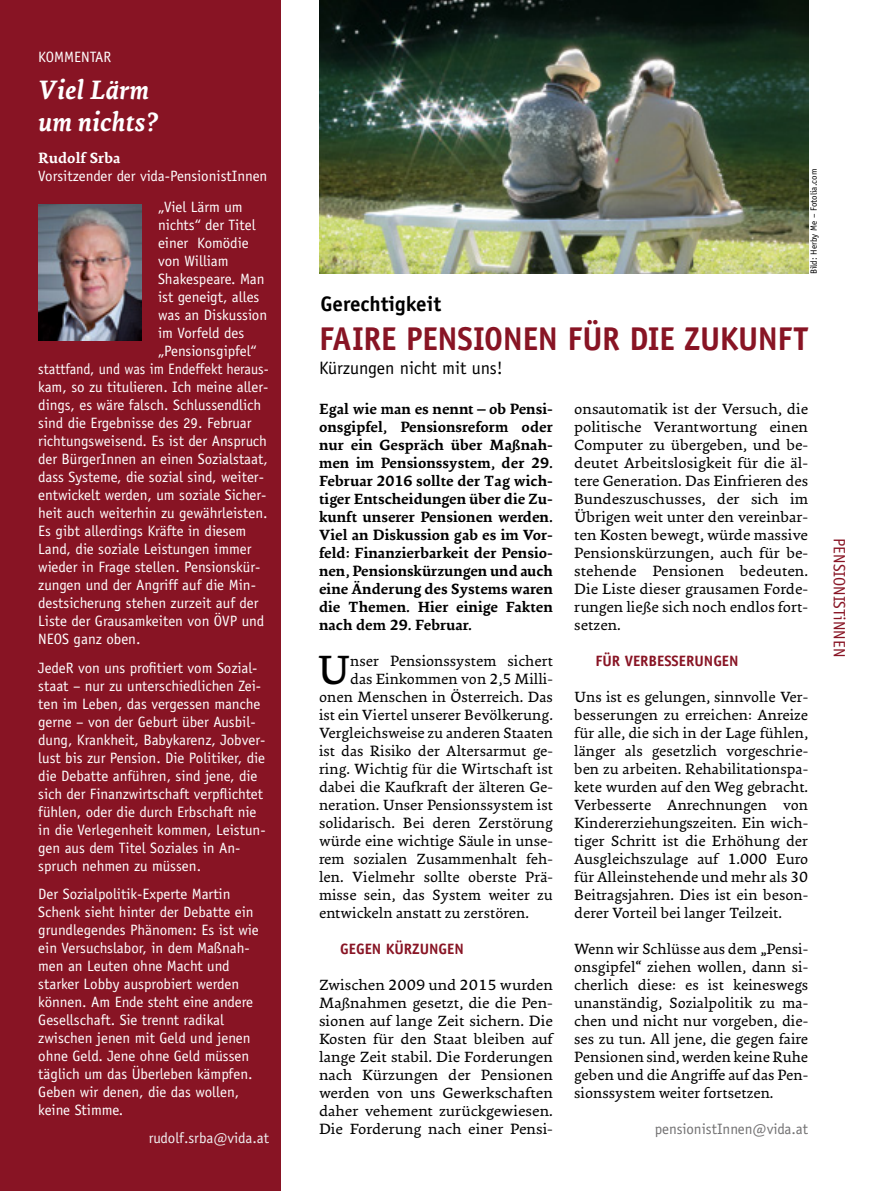
<style>
.page{position:relative;width:872px;height:1191px;background:#fff}
.page>*{position:absolute;margin:0;border:0;box-sizing:border-box;transform-origin:0 0}
.t1{font:41.4px "Ginkgo LT Pro";color:#000}
.t2{font:700 33px "Officina Sans Std";letter-spacing:-.01em;color:#881424}
.t3{font:italic 700 27px/31.5px "Ginkgo LT Pro";color:#fff}
.t4{font:700 21px "Officina Sans Std";color:#000}
.t5{font:18px "Officina Sans Std";color:#000}
.t6{font:16.5px "Officina Sans Std";color:#881424}
.t7{font:15px/18px "Ginkgo LT Pro";color:#000;text-align:justify}
.t8{font:15px/18px "Officina Sans Std";color:#fff}
.t9{font:700 15px/18px "Ginkgo LT Pro";color:#000;text-align:justify}
.t10{font:15px "Officina Sans Std";color:#fff;scale:.95 1}
.t11{font:700 15px "Officina Sans Std";color:#881424}
.t12{font:15px "Officina Sans Std";color:#727172}
.t13{font:15px "Officina Sans Std";color:#f0f0f1}
.t14{font:700 15px "Ginkgo LT Pro";color:#fff}
.t15{font:9px "Officina Sans Std";color:#000}
</style>
<div class="page">
<div style="left:0;top:0;width:281px;height:1191px;background:#881424"></div>
<img style="left:39px;top:204px;width:102px;height:136px">
<img style="left:319px;top:0;width:489px;height:273px">
<p class="t8" style="left:38px;top:48px;width:75px">KOMMENTAR</p>
<h3 class="t3" style="left:38px;top:74px;width:121px">Viel Lärm um nichts?</h3>
<p class="t14" style="left:38px;top:148px;width:84px">Rudolf Srba</p>
<p class="t8" style="left:158px;top:161px;width:111px;line-height:30.8px;text-indent:-120px">Vorsitzender der vida-PensionistInnen „Viel Lärm um</p>
<p class="t8" style="left:158px;top:216px;width:99px">nichts“ der Titel</p>
<p class="t8" style="left:158px;top:234px;width:92px">einer Komödie</p>
<p class="t8" style="left:158px;top:252px;width:72px">von William</p>
<p class="t8" style="left:158px;top:270px;width:108px">Shakespeare. Man</p>
<p class="t8" style="left:158px;top:288px;width:103px">ist geneigt, alles</p>
<p class="t8" style="left:158px;top:306px;width:111px">was an Diskussion</p>
<p class="t8" style="left:158px;top:324px;width:88px">im Vorfeld des</p>
<p class="t8" style="left:158px;top:342px;width:100px">„Pensionsgipfel“</p>
<p class="t10" style="left:38px;top:360px;width:244px">stattfand, und was im Endeffekt heraus-</p>
<p class="t8" style="left:38px;top:378px;width:232px">kam, so zu titulieren. Ich meine aller-</p>
<p class="t8" style="left:38px;top:396px;width:224px">dings, es wäre falsch. Schlussendlich</p>
<p class="t8" style="left:38px;top:414px;width:215px">sind die Ergebnisse des 29. Februar</p>
<p class="t8" style="left:38px;top:432px;width:230px">richtungsweisend. Es ist der Anspruch</p>
<p class="t8" style="left:38px;top:450px;width:231px">der BürgerInnen an einen Sozialstaat,</p>
<p class="t8" style="left:38px;top:468px;width:227px">dass Systeme, die sozial sind, weiter-</p>
<p class="t8" style="left:38px;top:486px;width:230px">entwickelt werden, um soziale Sicher-</p>
<p class="t8" style="left:38px;top:504px;width:231px">heit auch weiterhin zu gewährleisten.</p>
<p class="t8" style="left:38px;top:522px;width:210px">Es gibt allerdings Kräfte in diesem</p>
<p class="t8" style="left:38px;top:540px;width:215px">Land, die soziale Leistungen immer</p>
<p class="t8" style="left:38px;top:558px;width:224px">wieder in Frage stellen. Pensionskür-</p>
<p class="t8" style="left:38px;top:576px;width:219px">zungen und der Angriff auf die Min-</p>
<p class="t8" style="left:38px;top:594px;width:222px">destsicherung stehen zurzeit auf der</p>
<p class="t8" style="left:38px;top:612px;width:227px">Liste der Grausamkeiten von ÖVP und</p>
<p class="t8" style="left:38px;top:630px;width:104px">NEOS ganz oben.</p>
<p class="t8" style="left:38px;top:658px;width:229px">JedeR von uns profitiert vom Sozial&shy;staat – nur zu unterschiedlichen Zei&shy;ten im Leben, das vergessen manche gerne – von der Geburt über Ausbil&shy;dung, Krankheit, Babykarenz, Jobver&shy;lust bis zur Pension. Die Politiker, die die Debatte anführen, sind jene, die sich der Finanzwirtschaft verpflichtet fühlen, oder die durch Erbschaft nie in die Verlegenheit kommen, Leistun&shy;gen aus dem Titel Soziales in An&shy;spruch nehmen zu müssen.</p>
<p class="t8" style="left:38px;top:885px;width:222px">Der Sozialpolitik-Experte Martin<br>Schenk sieht hinter der Debatte ein grundlegendes Phänomen: Es ist wie ein Versuchslabor, in dem Maßnah&shy;men an Leuten ohne Macht und starker Lobby ausprobiert werden können. Am Ende steht eine andere<br>Gesellschaft. Sie trennt radikal zwischen jenen mit Geld und jenen ohne Geld. Jene ohne Geld müssen täglich um das Überleben kämpfen.<br>Geben wir denen, die das wollen, keine Stimme.</p>
<p class="t13" style="left:149px;top:1129px;width:122px">rudolf.srba@vida.at</p>
<p class="t15" style="left:808px;top:274px;width:107px;rotate:-90deg">Bild: Herby Me – Fotolia.com</p>
<h3 class="t4" style="left:320px;top:290px;width:122px">Gerechtigkeit</h3>
<h2 class="t2" style="left:319px;top:318px;width:490px">FAIRE PENSIONEN FÜR DIE ZUKUNFT</h2>
<p class="t5" style="left:319px;top:357px;width:185px">Kürzungen nicht mit uns!</p>
<p class="t9" style="left:319px;top:400px;width:235px">Egal wie man es nennt – ob Pensi&shy;onsgipfel, Pensionsreform oder nur ein Gespräch über Maßnah&shy;men im Pensionssystem, der 29.<br>Februar 2016 sollte der Tag wich&shy;tiger Entscheidungen über die Zu&shy;kunft unserer Pensionen werden.<br>Viel an Diskussion gab es im Vor&shy;feld: Finanzierbarkeit der Pensio&shy;nen, Pensionskürzungen und auch eine Änderung des Systems waren die Themen. Hier einige Fakten nach dem 29. Februar.</p>
<h1 class="t1" style="left:317px;top:644px;width:34px">U</h1>
<p class="t7" style="left:350px;top:652px;width:204px">nser Pensionssystem sichert</p>
<p class="t7" style="left:350px;top:670px;width:204px">das Einkommen von 2,5 Milli-</p>
<p class="t7" style="left:319px;top:688px;width:235px">onen Menschen in Österreich. Das</p>
<p class="t7" style="left:319px;top:706px;width:235px">ist ein Viertel unserer Bevölkerung.</p>
<p class="t7" style="left:319px;top:724px;width:235px">Vergleichsweise zu anderen Staaten</p>
<p class="t7" style="left:319px;top:742px;width:235px">ist das Risiko der Altersarmut ge-</p>
<p class="t7" style="left:319px;top:760px;width:235px">ring. Wichtig für die Wirtschaft ist</p>
<p class="t7" style="left:319px;top:778px;width:235px">dabei die Kaufkraft der älteren Ge-</p>
<p class="t7" style="left:319px;top:796px;width:235px">neration. Unser Pensionssystem ist</p>
<p class="t7" style="left:319px;top:814px;width:235px">solidarisch. Bei deren Zerstörung</p>
<p class="t7" style="left:319px;top:832px;width:235px">würde eine wichtige Säule in unse-</p>
<p class="t7" style="left:319px;top:850px;width:235px">rem sozialen Zusammenhalt feh-</p>
<p class="t7" style="left:319px;top:868px;width:235px">len. Vielmehr sollte oberste Prä-</p>
<p class="t7" style="left:319px;top:886px;width:235px">misse sein, das System weiter zu</p>
<p class="t7" style="left:319px;top:904px;width:211px">entwickeln anstatt zu zerstören.</p>
<p class="t11" style="left:340px;top:940px;width:125px">GEGEN KÜRZUNGEN</p>
<p class="t7" style="left:319px;top:976px;width:235px">Zwischen 2009 und 2015 wurden Maßnahmen gesetzt, die die Pen&shy;sionen auf lange Zeit sichern. Die Kosten für den Staat bleiben auf lange Zeit stabil. Die Forderungen nach Kürzungen der Pensionen werden von uns Gewerkschaften daher vehement zurückgewiesen.<br>Die Forderung nach einer Pensi-</p>
<p class="t7" style="left:574px;top:400px;width:235px">onsautomatik ist der Versuch, die politische Verantwortung einen Computer zu übergeben, und be&shy;deutet Arbeitslosigkeit für die äl&shy;tere Generation. Das Einfrieren des Bundeszuschusses, der sich im Übrigen weit unter den vereinbar&shy;ten Kosten bewegt, würde massive Pensionskürzungen, auch für be&shy;stehende Pensionen bedeuten.<br>Die Liste dieser grausamen Forde&shy;rungen ließe sich noch endlos fort&shy;setzen.</p>
<p class="t11" style="left:595px;top:652px;width:145px">FÜR VERBESSERUNGEN</p>
<p class="t7" style="left:574px;top:688px;width:235px">Uns ist es gelungen, sinnvolle Ver&shy;besserungen zu erreichen: Anreize für alle, die sich in der Lage fühlen, länger als gesetzlich vorgeschrie&shy;ben zu arbeiten. Rehabilitationspa&shy;kete wurden auf den Weg gebracht.<br>Verbesserte Anrechnungen von Kindererziehungszeiten. Ein wich&shy;tiger Schritt ist die Erhöhung der Ausgleichszulage auf 1.000 Euro für Alleinstehende und mehr als 30<br>Beitragsjahren. Dies ist ein beson&shy;derer Vorteil bei langer Teilzeit.</p>
<p class="t7" style="left:574px;top:940px;width:235px">Wenn wir Schlüsse aus dem „Pensi&shy;onsgipfel“ ziehen wollen, dann si&shy;cherlich diese: es ist keineswegs unanständig, Sozialpolitik zu ma&shy;chen und nicht nur vorgeben, die&shy;ses zu tun. All jene, die gegen faire Pensionen sind, werden keine Ruhe geben und die Angriffe auf das Pen&shy;sionssystem weiter fortsetzen.</p>
<p class="t12" style="left:654px;top:1120px;width:155px">pensionistInnen@vida.at</p>
<p class="t6" style="left:849px;top:538px;width:120px;rotate:90deg">PENSIONISTiNNEN</p>
</div>
